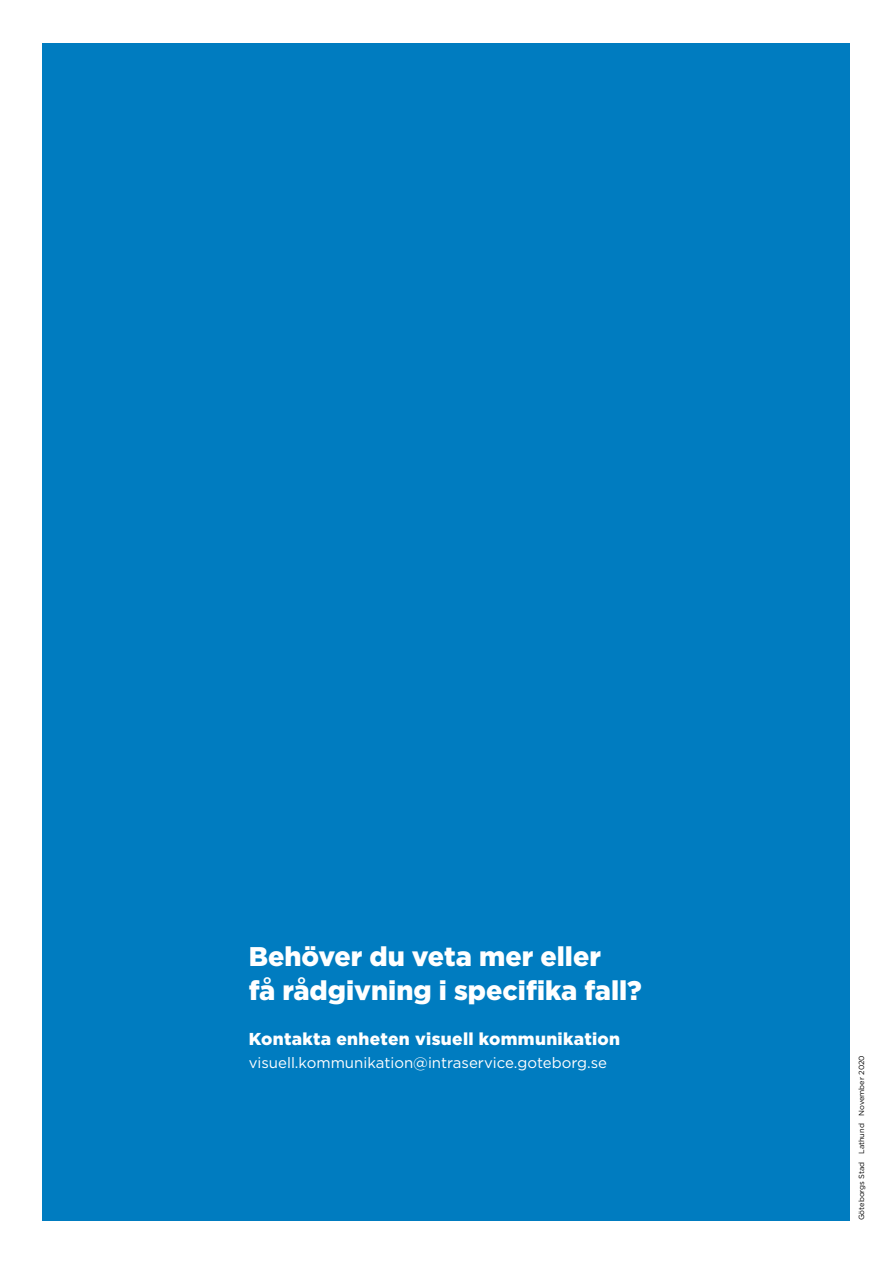
<style>
.page{position:relative;width:893px;height:1263px;background:#fff}
.page>*{position:absolute;margin:0;border:0;box-sizing:border-box;transform-origin:0 0}
.Underrubrik_spaltrub{font:900 27px/34.5px "Gotham";color:#fff}
.Mellanrubrik{font:900 17.25px "Gotham";letter-spacing:.02em;color:#fff}
.Brödtext{font:15px "Gotham";color:#fff}
.t1{font:7.5px "Gotham";color:#000}
</style>
<div class="page">
<div style="left:43px;top:43px;width:807px;height:1177px;background:#007cc0"></div>
<h3 class="Underrubrik_spaltrub" style="left:249px;top:939px;width:395px">Behöver du veta mer eller<br>få rådgivning i specifika fall?</h3>
<p class="Mellanrubrik" style="left:249px;top:1027px;width:373px">Kontakta enheten visuell kommunikation</p>
<p class="Brödtext" style="left:249px;top:1053px;width:360px">visuell.kommunikation@intraservice.goteborg.se</p>
<p class="t1" style="left:857px;top:1220px;width:167px;rotate:-90deg">Göteborgs Stad Lathund November 2020</p>
</div>
